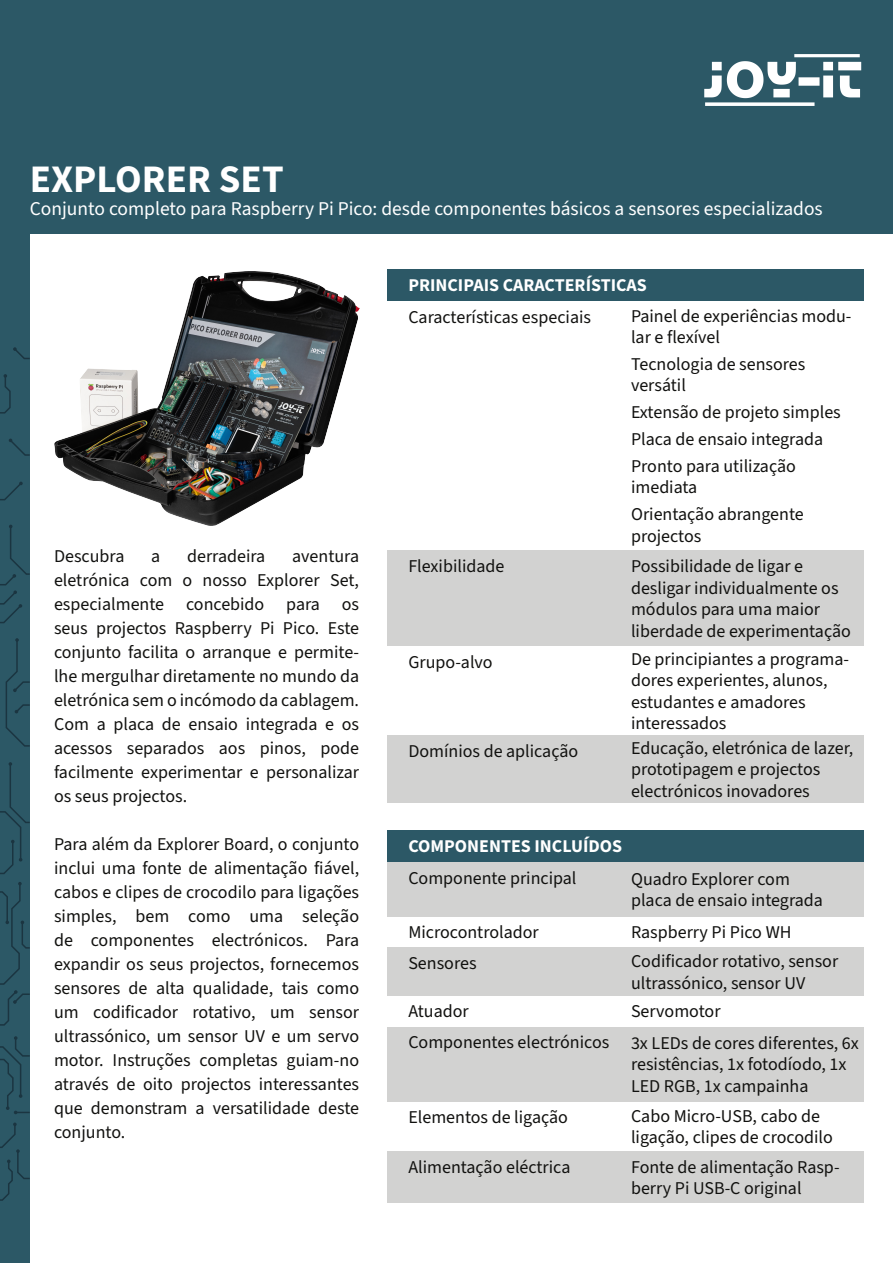
<style>
.page{position:relative;width:893px;height:1263px;background:#fff}
.page>*{position:absolute;margin:0;border:0;box-sizing:border-box;transform-origin:0 0}
.t1{font:700 39px "Source Sans 3";color:#fff}
.t2{font:19.5px "Source Sans 3";color:#fff}
.t3{font:18px/24px "Source Sans 3";color:#11110f}
.t4{font:700 18px "Source Sans 3";color:#fff}
</style>
<div class="page">
<div style="left:0;top:0;width:893px;height:234px;background:#2c5866"></div>
<img style="left:704px;top:54px;width:158px;height:52px">
<div style="left:0;top:208px;width:30px;height:1055px;background:#2c5866"></div>
<div style="left:387px;top:269px;width:476px;height:32px;background:#2c5866"></div>
<svg style="left:0;top:1122px;width:30px;height:79px"></svg>
<svg style="left:0;top:1036px;width:30px;height:78px"></svg>
<svg style="left:0;top:882px;width:30px;height:144px"></svg>
<svg style="left:0;top:762px;width:30px;height:112px"></svg>
<svg style="left:5px;top:638px;width:25px;height:109px"></svg>
<svg style="left:0;top:525px;width:30px;height:99px"></svg>
<svg style="left:0;top:481px;width:23px;height:20px"></svg>
<svg style="left:9px;top:438px;width:21px;height:18px"></svg>
<svg style="left:0;top:374px;width:11px;height:40px"></svg>
<svg style="left:13px;top:347px;width:17px;height:12px"></svg>
<div style="left:387px;top:1151px;width:476px;height:52px;background:#d2d2d1"></div>
<div style="left:387px;top:1027px;width:476px;height:75px;background:#d2d2d1"></div>
<div style="left:387px;top:947px;width:476px;height:49px;background:#d2d2d1"></div>
<div style="left:387px;top:863px;width:476px;height:54px;background:#d2d2d1"></div>
<div style="left:387px;top:736px;width:476px;height:67px;background:#d2d2d1"></div>
<div style="left:387px;top:551px;width:476px;height:95px;background:#d2d2d1"></div>
<div style="left:387px;top:830px;width:476px;height:32px;background:#2c5866"></div>
<img style="left:54px;top:272px;width:305px;height:254px">
<p class="t1" style="left:30px;top:154px;width:255px">EXPLORER SET</p>
<p class="t2" style="left:30px;top:197px;width:794px">Conjunto completo para Raspberry Pi Pico: desde componentes básicos a sensores especializados</p>
<p class="t4" style="left:408px;top:273px;width:240px">PRINCIPAIS CARACTERÍSTICAS</p>
<p class="t3" style="left:54px;top:544px;width:72px">Descubra</p>
<p class="t3" style="left:151px;top:544px;width:11px">a</p>
<p class="t3" style="left:187px;top:544px;width:80px">derradeira</p>
<p class="t3" style="left:54px;top:544px;width:307px;text-align:justify;text-indent:238px">aventura eletrónica com o nosso Explorer Set, especialmente concebido para os seus projectos Raspberry Pi Pico. Este conjunto facilita o arranque e permite&shy;lhe mergulhar diretamente no mundo da eletrónica sem o incómodo da cablagem.<br>Com a placa de ensaio integrada e os acessos separados aos pinos, pode facilmente experimentar e personalizar os seus projectos.</p>
<p class="t3" style="left:54px;top:832px;width:307px;text-align:justify">Para além da Explorer Board, o conjunto inclui uma fonte de alimentação fiável, cabos e clipes de crocodilo para ligações simples, bem como uma seleção de componentes electrónicos. Para expandir os seus projectos, fornecemos sensores de alta qualidade, tais como um codificador rotativo, um sensor ultrassónico, um sensor UV e um servo motor. Instruções completas guiam-no através de oito projectos interessantes que demonstram a versatilidade deste conjunto.</p>
<p class="t3" style="left:408px;top:305px;width:184px">Características especiais</p>
<p class="t3" style="left:631px;top:305px;width:222px;line-height:21.6px">Painel de experiências modu&shy;lar e flexível</p>
<p class="t3" style="left:631px;top:354px;width:176px;line-height:21px">Tecnologia de sensores versátil</p>
<p class="t3" style="left:631px;top:400px;width:211px">Extensão de projeto simples</p>
<p class="t3" style="left:631px;top:427px;width:194px">Placa de ensaio integrada</p>
<p class="t3" style="left:631px;top:456px;width:166px;line-height:21px">Pronto para utilização imediata</p>
<p class="t3" style="left:631px;top:503px;width:174px;line-height:21.6px">Orientação abrangente projectos</p>
<p class="t3" style="left:408px;top:554px;width:98px">Flexibilidade</p>
<p class="t3" style="left:631px;top:555px;width:221px;line-height:21.6px">Possibilidade de ligar e desligar individualmente os módulos para uma maior liberdade de experimentação</p>
<p class="t3" style="left:408px;top:650px;width:86px">Grupo-alvo</p>
<p class="t3" style="left:631px;top:648px;width:220px;line-height:21.6px">De principiantes a programa&shy;dores experientes, alunos, estudantes e amadores interessados</p>
<p class="t3" style="left:408px;top:739px;width:171px">Domínios de aplicação</p>
<p class="t3" style="left:631px;top:737px;width:224px;line-height:21.6px">Educação, eletrónica de lazer, prototipagem e projectos electrónicos inovadores</p>
<p class="t4" style="left:408px;top:834px;width:215px">COMPONENTES INCLUÍDOS</p>
<p class="t3" style="left:408px;top:866px;width:170px">Componente principal</p>
<p class="t3" style="left:631px;top:867px;width:160px">Quadro Explorer com</p>
<p class="t3" style="left:631px;top:888px;width:193px">placa de ensaio integrada</p>
<p class="t3" style="left:408px;top:920px;width:132px">Microcontrolador</p>
<p class="t3" style="left:631px;top:920px;width:162px">Raspberry Pi Pico WH</p>
<p class="t3" style="left:408px;top:951px;width:70px">Sensores</p>
<p class="t3" style="left:631px;top:950px;width:209px;line-height:21.6px">Codificador rotativo, sensor ultrassónico, sensor UV</p>
<p class="t3" style="left:408px;top:999px;width:62px">Atuador</p>
<p class="t3" style="left:631px;top:999px;width:91px">Servomotor</p>
<p class="t3" style="left:408px;top:1030px;width:203px">Componentes electrónicos</p>
<p class="t3" style="left:631px;top:1032px;width:229px;line-height:21.6px">3x LEDs de cores diferentes, 6x resistências, 1x fotodíodo, 1x<br>LED RGB, 1x campainha</p>
<p class="t3" style="left:408px;top:1105px;width:161px">Elementos de ligação</p>
<p class="t3" style="left:631px;top:1105px;width:203px;line-height:21.6px">Cabo Micro-USB, cabo de ligação, clipes de crocodilo</p>
<p class="t3" style="left:408px;top:1155px;width:164px">Alimentação eléctrica</p>
<p class="t3" style="left:631px;top:1156px;width:210px;line-height:21.6px">Fonte de alimentação Rasp&shy;berry Pi USB-C original</p>
</div>
